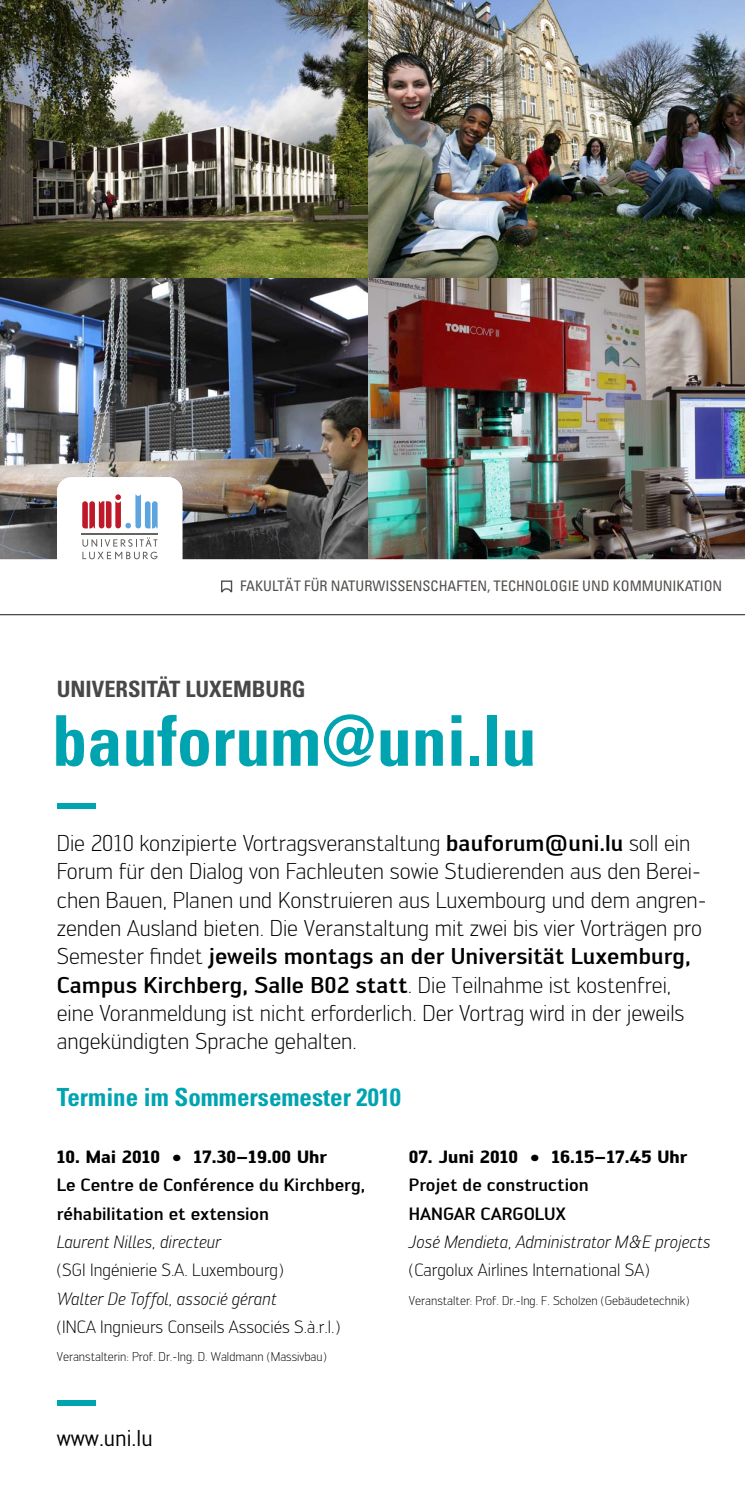
<style>
.page{position:relative;width:745px;height:1489px;background:#fff}
.page>*{position:absolute;margin:0;border:0;box-sizing:border-box;transform-origin:0 0}
.t1{font:700 condensed 70px "Univers LT Std";color:#00a4b0}
.t2{font:700 condensed 25px "Univers LT Std";color:#00a4b0}
.t3{font:300 22.5px/28.2px "Engel";color:#000}
.t4{font:700 condensed 22.5px "Univers LT Std";color:#484848}
.t5{font:22.5px "Engel";color:#000}
.t6{font:300 17.5px "Engel";color:#000}
.t7{font:500 17.5px/28.2px "Engel";color:#000}
.t8{font:italic 300 17.5px "Engel";color:#000}
.t9{font:700 17.5px "Engel";color:#000}
.t10{font:condensed 14.5px "Univers";color:#514e4c}
.t11{font:300 12.5px "Engel";color:#000}
.s1{font-weight:500}
</style>
<div class="page">
<div style="left:57px;top:803px;width:38px;height:5px;background:#00a4b0"></div>
<div style="left:57px;top:1400px;width:38px;height:5px;background:#00a4b0"></div>
<img style="left:0;top:0;width:369px;height:477px">
<img style="left:369px;top:0;width:375px;height:477px">
<hr style="left:0;top:614px;width:744px;height:1px;background:#484848">
<img style="left:0;top:477px;width:744px;height:83px">
<hr style="left:81px;top:533px;width:77px;height:1px;background:#646461">
<svg style="left:82px;top:494px;width:75px;height:34px"></svg>
<svg style="left:0;top:537px;width:434px;height:56px"></svg>
<p class="t10" style="left:240px;top:577px;width:483px">FAKULTÄT FÜR NATURWISSENSCHAFTEN, TECHNOLOGIE UND KOMMUNIKATION</p>
<p class="t4" style="left:57px;top:674px;width:250px">UniversitÄT luxemburg</p>
<h1 class="t1" style="left:52px;top:698px;width:485px">bauforum@uni.lu</h1>
<p class="t3" style="left:57px;top:828px;width:651px">Die 2010 konzipierte Vortragsveranstaltung <span class="s1">bauforum@uni.lu</span> soll ein Forum für den Dialog von Fachleuten sowie Studierenden aus den Berei&shy;chen Bauen, Planen und Konstruieren aus Luxembourg und dem angren&shy;zenden Ausland bieten. Die Veranstaltung mit zwei bis vier Vorträgen pro Semester findet <span class="s1">jeweils montags an der Universität Luxemburg, Campus Kirchberg, Salle B02 statt</span>. Die Teilnahme ist kostenfrei, eine Voranmeldung ist nicht erforderlich. Der Vortrag wird in der jeweils angekündigten Sprache gehalten.</p>
<p class="t2" style="left:57px;top:1081px;width:345px">Termine im Sommersemester 2010</p>
<p class="t9" style="left:57px;top:1145px;width:271px">10. Mai 2010 • 17.30–19.00 Uhr</p>
<p class="t7" style="left:57px;top:1170px;width:310px">Le Centre de Conférence du Kirchberg, réhabilitation et extension</p>
<p class="t8" style="left:57px;top:1230px;width:166px">Laurent Nilles, directeur</p>
<p class="t6" style="left:57px;top:1259px;width:228px">(SGI Ingénierie S.A. Luxembourg)</p>
<p class="t8" style="left:57px;top:1287px;width:221px">Walter De Toffol, associé gérant</p>
<p class="t6" style="left:57px;top:1315px;width:285px">(INCA Ingnieurs Conseils Associés S.à.r.l.)</p>
<p class="t11" style="left:57px;top:1348px;width:271px">Veranstalterin: Prof. Dr.-Ing. D. Waldmann (Massivbau)</p>
<p class="t5" style="left:57px;top:1424px;width:97px">www.uni.lu</p>
<p class="t9" style="left:408px;top:1145px;width:280px">07. Juni 2010 • 16.15–17.45 Uhr</p>
<p class="t7" style="left:408px;top:1170px;width:181px">Projet de construction<br>HANGAR CARGOLUX</p>
<p class="t8" style="left:408px;top:1230px;width:303px">José Mendieta, Administrator M&amp;E projects</p>
<p class="t6" style="left:408px;top:1259px;width:242px">(Cargolux Airlines International SA)</p>
<p class="t11" style="left:408px;top:1292px;width:282px">Veranstalter: Prof. Dr.-Ing. F. Scholzen (Gebäudetechnik)</p>
</div>
